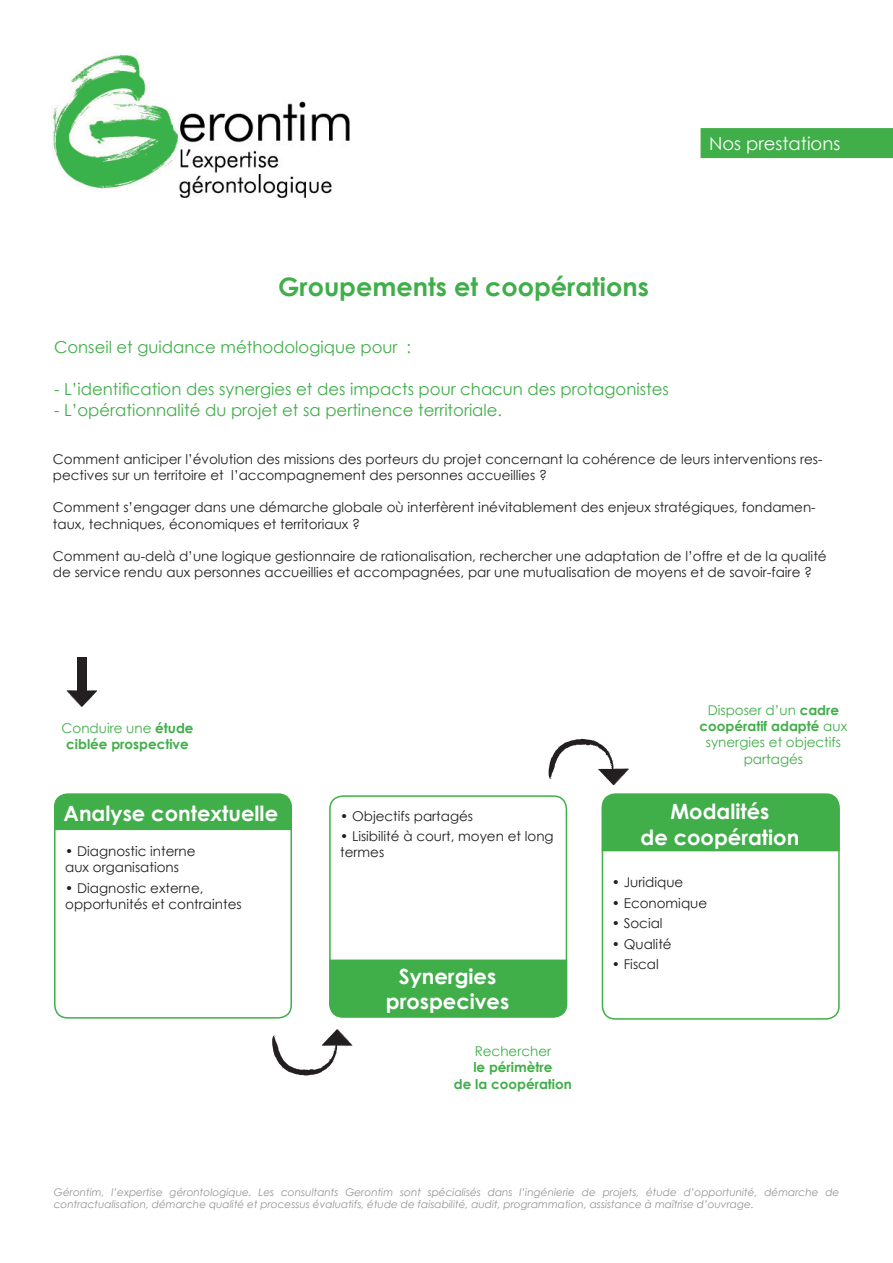
<style>
.page{position:relative;width:893px;height:1263px;background:#fff}
.page>*{position:absolute;margin:0;border:0;box-sizing:border-box;transform-origin:0 0}
.t1{font:700 25.5px "Century Gothic";color:#40ae49}
.t2{font:700 21px/25.2px "Century Gothic";color:#fff;text-align:center}
.t3{font:18px "Century Gothic";color:#fff}
.t4{font:16.5px "Century Gothic";color:#40ae49}
.t5{font:13.5px/16.2px "Century Gothic";color:#231f20}
.t6{font:13.5px/16.2px "Century Gothic";color:#40ae49;text-align:center}
.t7{font:700 13.5px/16.2px "Century Gothic";color:#40ae49;text-align:center}
.t8{font:italic 10.5px/12.6px "Century Gothic";color:#939598}
.s1{font-weight:400}
.s2{font-weight:700}
</style>
<div class="page">
<img style="left:52px;top:54px;width:297px;height:143px">
<div style="left:701px;top:128px;width:192px;height:30px;background:#40ae49"></div>
<div style="left:54px;top:795px;width:238px;height:223px;border:2px solid #40ae49;border-radius:13px"></div>
<div style="left:329px;top:795px;width:238px;height:222px;border:2px solid #40ae49;border-radius:13px"></div>
<div style="left:602px;top:795px;width:238px;height:225px;border:2px solid #40ae49;border-radius:13px"></div>
<div style="left:54px;top:793px;width:238px;height:38px;background:#40ae49"></div>
<div style="left:329px;top:959px;width:239px;height:59px;background:#40ae49"></div>
<div style="left:601px;top:793px;width:239px;height:59px;background:#40ae49"></div>
<svg style="left:548px;top:739px;width:81px;height:46px"></svg>
<svg style="left:272px;top:1029px;width:81px;height:46px"></svg>
<svg style="left:66px;top:690px;width:31px;height:17px"></svg>
<div style="left:77px;top:658px;width:10px;height:39px;background:#231f20"></div>
<h3 class="t3" style="left:709px;top:130px;width:133px">Nos prestations</h3>
<h1 class="t1" style="left:278px;top:268px;width:372px">Groupements et coopérations</h1>
<p class="t4" style="left:54px;top:335px;width:359px">Conseil et guidance méthodologique pour :</p>
<p class="t4" style="left:54px;top:377px;width:616px">- L’identification des synergies et des impacts pour chacun des protagonistes</p>
<p class="t4" style="left:54px;top:398px;width:450px">- L’opérationnalité du projet et sa pertinence territoriale.</p>
<p class="t5" style="left:53px;top:450px;width:771px">Comment anticiper l’évolution des missions des porteurs du projet concernant la cohérence de leurs interventions res&shy;pectives sur un territoire et l’accompagnement des personnes accueillies ?</p>
<p class="t5" style="left:53px;top:499px;width:764px">Comment s’engager dans une démarche globale où interfèrent inévitablement des enjeux stratégiques, fondamen&shy;taux, techniques, économiques et territoriaux ?</p>
<p class="t5" style="left:53px;top:548px;width:775px">Comment au-delà d’une logique gestionnaire de rationalisation, rechercher une adaptation de l’offre et de la qualité de service rendu aux personnes accueillies et accompagnées, par une mutualisation de moyens et de savoir-faire ?</p>
<p class="t7" style="left:62px;top:719px;width:134px"><span class="s1">Conduire une</span> étude ciblée prospective</p>
<h2 class="t2" style="left:63px;top:799px;width:216px">Analyse contextuelle</h2>
<p class="t5" style="left:65px;top:843px;width:132px">• Diagnostic interne aux organisations</p>
<p class="t5" style="left:65px;top:879px;width:178px">• Diagnostic externe, opportunités et contraintes</p>
<p class="t5" style="left:340px;top:807px;width:134px">• Objectifs partagés</p>
<p class="t5" style="left:340px;top:828px;width:215px">• Lisibilité à court, moyen et long termes</p>
<h2 class="t2" style="left:386px;top:963px;width:125px">Synergies prospecives</h2>
<p class="t6" style="left:475px;top:1043px;width:78px">Rechercher</p>
<p class="t7" style="left:454px;top:1059px;width:119px">le périmètre<br>de la coopération</p>
<p class="t6" style="left:700px;top:702px;width:149px">Disposer d’un <span class="s2">cadre coopératif adapté</span> aux synergies et objectifs partagés</p>
<h2 class="t2" style="left:640px;top:798px;width:160px">Modalités<br>de coopération</h2>
<p class="t5" style="left:612px;top:874px;width:73px">• Juridique</p>
<p class="t5" style="left:612px;top:894px;width:97px">• Economique</p>
<p class="t5" style="left:612px;top:915px;width:52px">• Social</p>
<p class="t5" style="left:612px;top:935px;width:61px">• Qualité</p>
<p class="t5" style="left:612px;top:956px;width:49px">• Fiscal</p>
<p class="t8" style="left:54px;top:1185px;width:787px">Gérontim, l’expertise gérontologique. Les consultants Gerontim sont spécialisés dans l’ingénierie de projets, étude d’opportunité, démarche de contractualisation, démarche qualité et processus évaluatifs, étude de faisabilité, audit, programmation, assistance à maîtrise d’ouvrage.</p>
</div>
